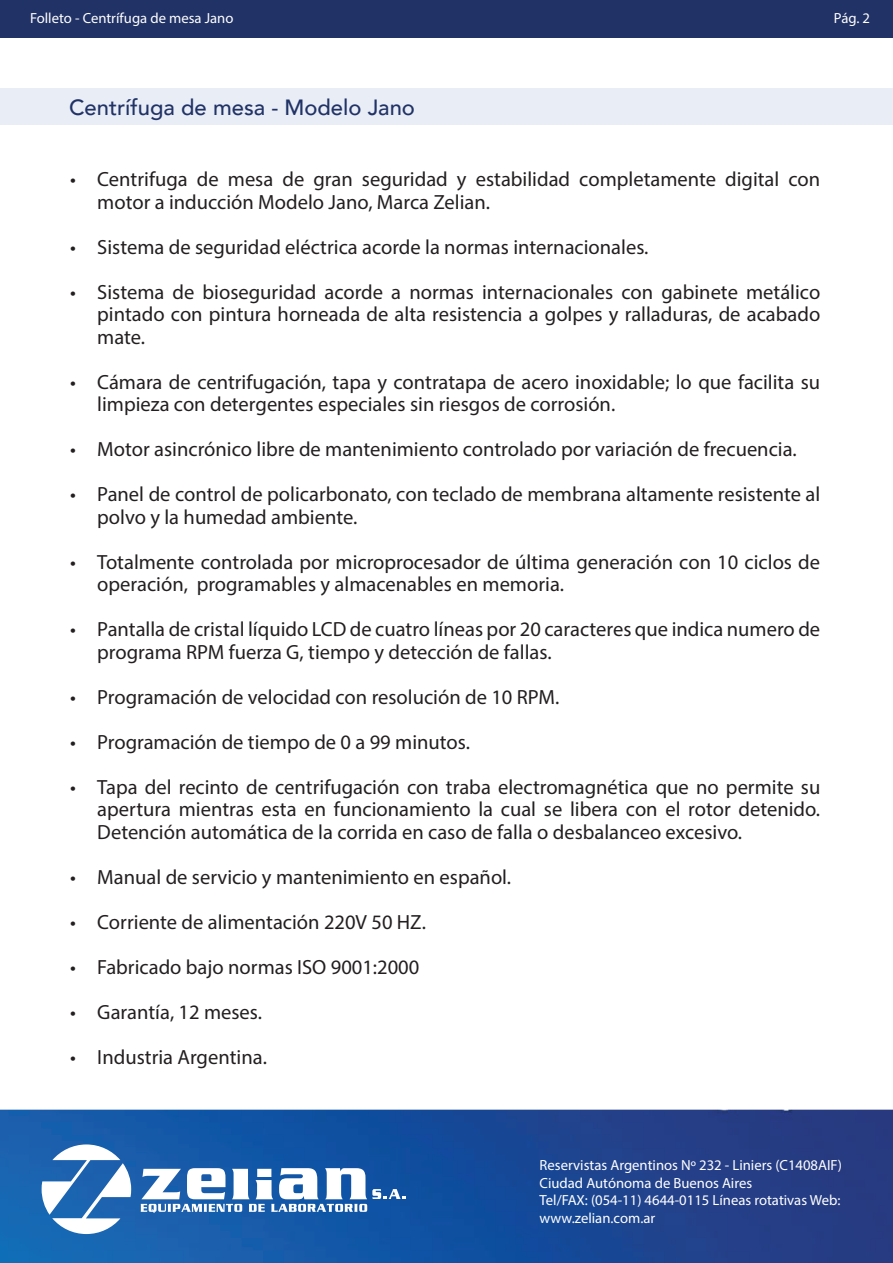
<style>
.page{position:relative;width:893px;height:1263px;background:#fff}
.page>*{position:absolute;margin:0;border:0;box-sizing:border-box;transform-origin:0 0}
.t1{font:500 22.05px "Avenir";color:#213266}
.t2{font:20.55px/22.5px "Myriad Pro";color:#231f20}
.t3{font:14.7px/17.5px "Myriad Pro";color:#fff}
</style>
<div class="page">
<img style="left:0;top:1109px;width:893px;height:154px">
<svg style="left:42px;top:1144px;width:89px;height:90px"></svg>
<svg style="left:141px;top:1168px;width:265px;height:45px"></svg>
<div style="left:0;top:0;width:893px;height:38px;background:#213266"></div>
<div style="left:0;top:89px;width:893px;height:36px;background:#e9edf6"></div>
<p class="t3" style="left:30px;top:9px;width:205px">Folleto - Centrífuga de mesa Jano</p>
<p class="t3" style="left:834px;top:9px;width:38px">Pág. 2</p>
<p class="t1" style="left:69px;top:88px;width:348px">Centrífuga de mesa - Modelo Jano</p>
<p class="t2" style="left:97px;top:168px;width:724px;text-indent:-27px">• Centrifuga de mesa de gran seguridad y estabilidad completamente digital con motor a inducción Modelo Jano, Marca Zelian.</p>
<p class="t2" style="left:70px;top:235px;width:580px">• Sistema de seguridad eléctrica acorde la normas internacionales.</p>
<p class="t2" style="left:97px;top:280px;width:724px;text-align:justify;text-indent:-27px">• Sistema de bioseguridad acorde a normas internacionales con gabinete metálico pintado con pintura horneada de alta resistencia a golpes y ralladuras, de acabado mate.</p>
<p class="t2" style="left:97px;top:370px;width:724px;text-indent:-27px">• Cámara de centrifugación, tapa y contratapa de acero inoxidable; lo que facilita su limpieza con detergentes especiales sin riesgos de corrosión.</p>
<p class="t2" style="left:70px;top:438px;width:728px">• Motor asincrónico libre de mantenimiento controlado por variación de frecuencia.</p>
<p class="t2" style="left:97px;top:483px;width:725px;text-indent:-27px">• Panel de control de policarbonato, con teclado de membrana altamente resistente al polvo y la humedad ambiente.</p>
<p class="t2" style="left:97px;top:550px;width:724px;text-indent:-27px">• Totalmente controlada por microprocesador de última generación con 10 ciclos de operación, programables y almacenables en memoria.</p>
<p class="t2" style="left:97px;top:618px;width:724px;text-indent:-27px">• Pantalla de cristal líquido LCD de cuatro líneas por 20 caracteres que indica numero de programa RPM fuerza G, tiempo y detección de fallas.</p>
<p class="t2" style="left:70px;top:685px;width:491px">• Programación de velocidad con resolución de 10 RPM.</p>
<p class="t2" style="left:70px;top:730px;width:401px">• Programación de tiempo de 0 a 99 minutos.</p>
<p class="t2" style="left:97px;top:775px;width:725px;text-align:justify;text-indent:-27px">• Tapa del recinto de centrifugación con traba electromagnética que no permite su apertura mientras esta en funcionamiento la cual se libera con el rotor detenido.<br>Detención automática de la corrida en caso de falla o desbalanceo excesivo.</p>
<p class="t2" style="left:70px;top:865px;width:442px">• Manual de servicio y mantenimiento en español.</p>
<p class="t2" style="left:70px;top:910px;width:357px">• Corriente de alimentación 220V 50 HZ.</p>
<p class="t2" style="left:70px;top:955px;width:351px">• Fabricado bajo normas ISO 9001:2000</p>
<p class="t2" style="left:70px;top:1000px;width:193px">• Garantía, 12 meses.</p>
<p class="t2" style="left:70px;top:1045px;width:198px">• Industria Argentina.</p>
<p class="t3" style="left:540px;top:1156px;width:304px">Reservistas Argentinos Nº 232 - Liniers (C1408AIF)<br>Ciudad Autónoma de Buenos Aires<br>Tel/FAX: (054-11) 4644-0115 Líneas rotativas Web: www.zelian.com.ar</p>
</div>
